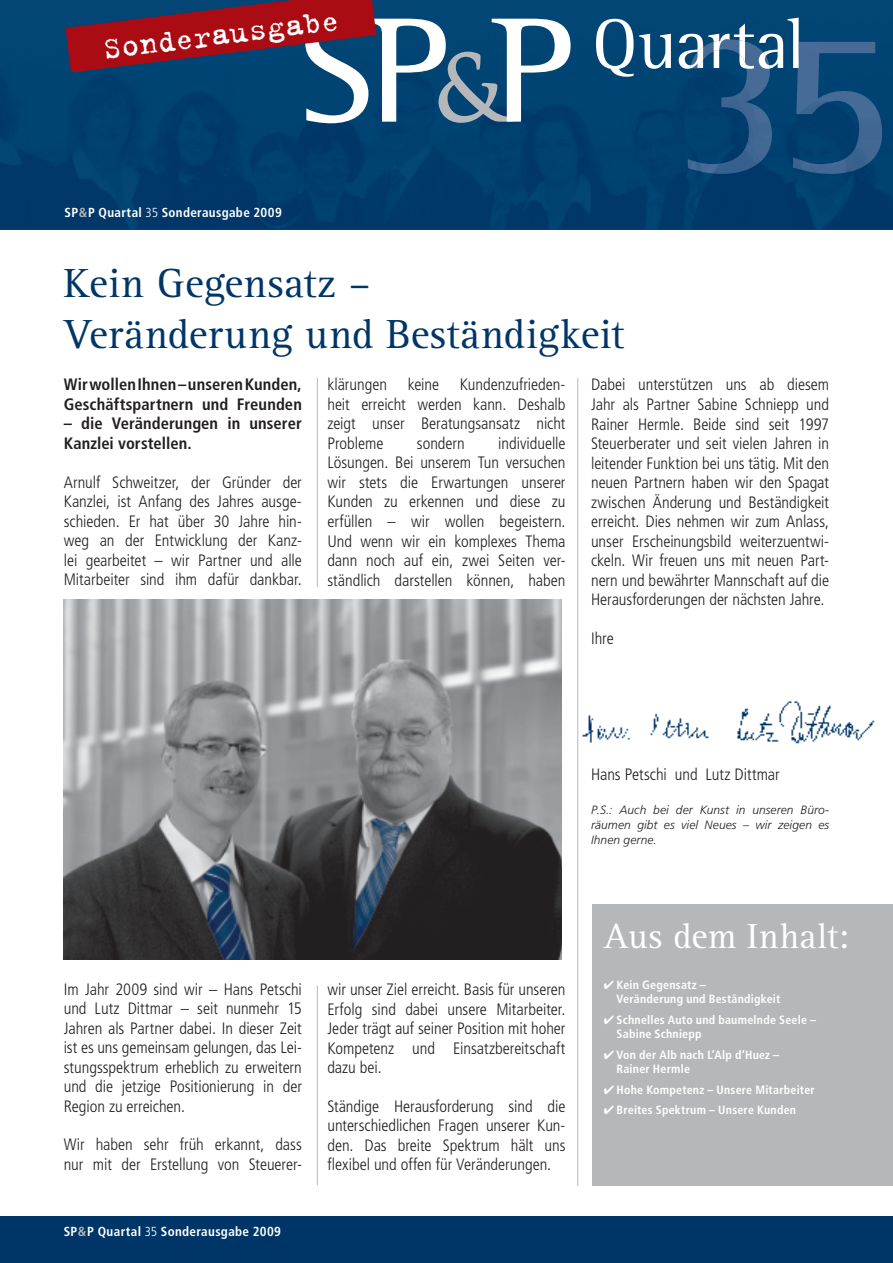
<style>
.page{position:relative;width:893px;height:1263px;background:#fff}
.page>*{position:absolute;margin:0;border:0;box-sizing:border-box;transform-origin:0 0}
.t1{font:72px "Rotis Semi Serif";letter-spacing:-.01em;color:#fff}
.t2{font:42px/51px "Rotis Serif";letter-spacing:.01em;color:#003667}
.t3{font:36px "Rotis Serif";letter-spacing:.01em;color:#fff}
.t4{font:33.6px "Trixie";color:#fff}
.t5{font:300 condensed 16.5px/19.5px "Frutiger";letter-spacing:-.005em;color:#231f20;text-align:justify}
.t6{font:700 condensed 16.5px/19.5px "Frutiger";letter-spacing:.005em;color:#231f20}
.t7{font:700 condensed 13.05px "Frutiger";letter-spacing:.025em;color:#fff}
.t8{font:700 condensed 12px/14.2px "Frutiger";letter-spacing:.015em;color:#fff}
.t9{font:italic 300 12px/15px "Frutiger";letter-spacing:.01em;color:#231f20;text-align:justify}
.s1{color:#b6b7bb}
.s2{font-weight:300}
</style>
<div class="page">
<img style="left:0;top:0;width:893px;height:230px">
<img style="left:64px;top:600px;width:497px;height:359px">
<img style="left:582px;top:713px;width:127px;height:30px">
<img style="left:737px;top:701px;width:138px;height:43px">
<div style="left:0;top:1216px;width:893px;height:47px;background:#003667"></div>
<hr style="left:317px;top:986px;width:1px;height:199px;background:#b6b7bb">
<img style="left:687px;top:40px;width:195px;height:134px">
<svg style="left:687px;top:40px;width:112px;height:37px"></svg>
<svg style="left:66px;top:0;width:505px;height:123px"></svg>
<hr style="left:317px;top:378px;width:1px;height:209px;background:#b6b7bb">
<hr style="left:577px;top:378px;width:1px;height:808px;background:#b6b7bb">
<div style="left:592px;top:905px;width:301px;height:281px;background:#b6b7bb"></div>
<h3 class="t4" style="left:100px;top:27px;width:240px;rotate:-7deg">Sonderausgabe</h3>
<p class="t7" style="left:65px;top:205px;width:219px">SP<span class="s1">&amp;</span>P Quartal <span class="s2">35</span> Sonderausgabe 2009</p>
<h1 class="t1" style="left:592px;top:2px;width:214px">Quartal</h1>
<h2 class="t2" style="left:64px;top:259px;width:562px">Kein Gegensatz –<br>Veränderung und Beständigkeit</h2>
<p class="t6" style="left:64px;top:375px;width:240px">Wir wollen Ihnen – unseren Kunden,<br>Geschäftspartnern und Freunden</p>
<p class="t6" style="left:64px;top:414px;width:240px">– die Veränderungen in unserer<br>Kanzlei vorstellen.</p>
<p class="t5" style="left:64px;top:472px;width:240px">Arnulf Schweitzer, der Gründer der Kanzlei, ist Anfang des Jahres ausge&shy;schieden. Er hat über 30 Jahre hin&shy;weg an der Entwicklung der Kanz&shy;lei gearbeitet – wir Partner und alle Mitarbeiter sind ihm dafür dankbar.</p>
<p class="t5" style="left:327px;top:375px;width:240px;text-indent:132px">Kundenzufrieden&shy;heit erreicht werden kann. Deshalb zeigt unser Beratungsansatz nicht Probleme</p>
<p class="t5" style="left:327px;top:375px;width:61px">klärungen</p>
<p class="t5" style="left:408px;top:375px;width:33px">keine</p>
<p class="t5" style="left:327px;top:434px;width:240px;text-indent:171px">individuelle Lösungen. Bei unserem Tun versuchen wir stets die Erwartungen unserer Kunden zu erkennen und diese zu erfüllen – wir wollen begeistern.<br>Und wenn wir ein komplexes Thema dann noch auf ein, zwei Seiten ver&shy;ständlich darstellen können, haben</p>
<p class="t5" style="left:417px;top:434px;width:50px">sondern</p>
<p class="t5" style="left:591px;top:375px;width:240px">Dabei unterstützen uns ab diesem Jahr als Partner Sabine Schniepp und Rainer Hermle. Beide sind seit 1997<br>Steuerberater und seit vielen Jahren in leitender Funktion bei uns tätig. Mit den neuen Partnern haben wir den Spagat zwischen Änderung und Beständigkeit erreicht. Dies nehmen wir zum Anlass, unser Erscheinungsbild weiterzuentwi&shy;ckeln. Wir freuen uns mit neuen Part&shy;nern und bewährter Mannschaft auf die Herausforderungen der nächsten Jahre.</p>
<p class="t5" style="left:591px;top:628px;width:24px">Ihre</p>
<p class="t5" style="left:591px;top:765px;width:190px">Hans Petschi und Lutz Dittmar</p>
<p class="t9" style="left:591px;top:802px;width:240px">P.S.: Auch bei der Kunst in unseren Büro&shy;räumen gibt es viel Neues – wir zeigen es Ihnen gerne.</p>
<p class="t5" style="left:64px;top:979px;width:240px">Im Jahr 2009 sind wir – Hans Petschi und Lutz Dittmar – seit nunmehr 15<br>Jahren als Partner dabei. In dieser Zeit ist es uns gemeinsam gelungen, das Lei&shy;stungsspektrum erheblich zu erweitern und die jetzige Positionierung in der Region zu erreichen.</p>
<p class="t5" style="left:64px;top:1135px;width:240px">Wir haben sehr früh erkannt, dass nur mit der Erstellung von Steuerer-</p>
<p class="t7" style="left:64px;top:1223px;width:219px">SP<span class="s1">&amp;</span>P Quartal <span class="s2">35</span> Sonderausgabe 2009</p>
<p class="t5" style="left:327px;top:980px;width:240px">wir unser Ziel erreicht. Basis für unseren Erfolg sind dabei unsere Mitarbeiter.<br>Jeder trägt auf seiner Position mit hoher Kompetenz und Einsatzbereitschaft dazu bei.</p>
<p class="t5" style="left:327px;top:1096px;width:240px">Ständige Herausforderung sind die unterschiedlichen Fragen unserer Kun&shy;den. Das breite Spektrum hält uns flexibel und offen für Veränderungen.</p>
<h3 class="t3" style="left:604px;top:915px;width:247px">Aus dem Inhalt:</h3>
<p class="t8" style="left:617px;top:978px;width:165px;text-indent:-13px">✔ Kein Gegensatz –<br>Veränderung und Beständigkeit</p>
<p class="t8" style="left:617px;top:1012px;width:201px;text-indent:-13px">✔ Schnelles Auto und baumelnde Seele –<br>Sabine Schniepp</p>
<p class="t8" style="left:617px;top:1047px;width:164px;text-indent:-13px">✔ Von der Alb nach L’Alp d‘Huez –<br>Rainer Hermle</p>
<p class="t8" style="left:604px;top:1082px;width:212px">✔ Hohe Kompetenz – Unsere Mitarbeiter</p>
<p class="t8" style="left:604px;top:1103px;width:194px">✔ Breites Spektrum – Unsere Kunden</p>
</div>
